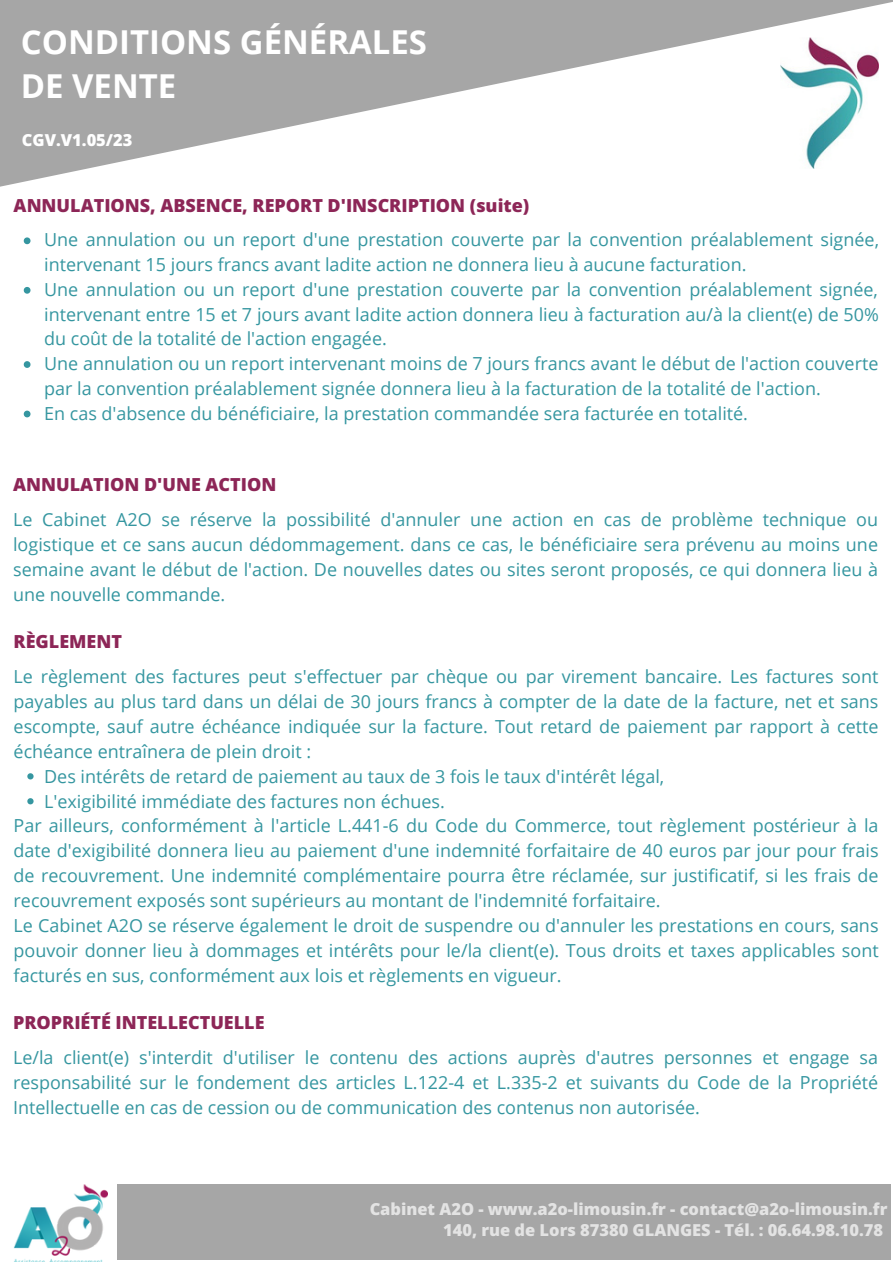
<style>
.page{position:relative;width:893px;height:1264px;background:#fff}
.page>*{position:absolute;margin:0;border:0;box-sizing:border-box;transform-origin:0 0}
.t1{font:700 33px "Open Sans";color:#fff}
.t2{font:18px/24.9px "Open Sans";color:#3596a0;text-align:justify}
.t3{font:800 18px "Open Sans";color:#8d2657}
.t4{font:800 16.5px/21.3px "Open Sans";color:#fff;text-align:right}
</style>
<div class="page">
<svg style="left:0;top:0;width:892px;height:187px;fill:#a6a6a6"></svg>
<img style="left:780px;top:37px;width:98px;height:132px">
<div style="left:117px;top:1184px;width:773px;height:75px;background:#a6a6a6"></div>
<img style="left:13px;top:1184px;width:95px;height:77px">
<svg style="left:24px;top:237px;width:6px;height:7px"></svg>
<svg style="left:24px;top:287px;width:6px;height:7px"></svg>
<svg style="left:24px;top:361px;width:6px;height:7px"></svg>
<svg style="left:24px;top:410px;width:6px;height:7px"></svg>
<svg style="left:27px;top:773px;width:7px;height:6px"></svg>
<svg style="left:27px;top:798px;width:7px;height:6px"></svg>
<p class="t1" style="left:21px;top:19px;width:408px">CONDITIONS GÉNÉRALES</p>
<p class="t1" style="left:21px;top:63px;width:157px">DE VENTE</p>
<p class="t4" style="left:22px;top:129px;width:112px">CGV.V1.05/23</p>
<p class="t3" style="left:14px;top:192px;width:517px">ANNULATIONS, ABSENCE, REPORT D'INSCRIPTION (suite)</p>
<p class="t2" style="left:44px;top:227px;width:836px">Une annulation ou un report d'une prestation couverte par la convention préalablement signée, intervenant 15 jours francs avant ladite action ne donnera lieu à aucune facturation.</p>
<p class="t2" style="left:44px;top:276px;width:836px">Une annulation ou un report d'une prestation couverte par la convention préalablement signée, intervenant entre 15 et 7 jours avant ladite action donnera lieu à facturation au/à la client(e) de 50% du coût de la totalité de l'action engagée.</p>
<p class="t2" style="left:44px;top:351px;width:835px">Une annulation ou un report intervenant moins de 7 jours francs avant le début de l'action couverte par la convention préalablement signée donnera lieu à la facturation de la totalité de l'action.</p>
<p class="t2" style="left:44px;top:400px;width:705px">En cas d'absence du bénéficiaire, la prestation commandée sera facturée en totalité.</p>
<p class="t3" style="left:13px;top:472px;width:265px">ANNULATION D'UNE ACTION</p>
<p class="t2" style="left:13px;top:506px;width:866px">Le Cabinet A2O se réserve la possibilité d'annuler une action en cas de problème technique ou logistique et ce sans aucun dédommagement. dans ce cas, le bénéficiaire sera prévenu au moins une semaine avant le début de l'action. De nouvelles dates ou sites seront proposés, ce qui donnera lieu à une nouvelle commande.</p>
<p class="t3" style="left:14px;top:628px;width:110px">RÈGLEMENT</p>
<p class="t2" style="left:14px;top:663px;width:866px">Le règlement des factures peut s'effectuer par chèque ou par virement bancaire. Les factures sont payables au plus tard dans un délai de 30 jours francs à compter de la date de la facture, net et sans escompte, sauf autre échéance indiquée sur la facture. Tout retard de paiement par rapport à cette échéance entraînera de plein droit :</p>
<p class="t2" style="left:44px;top:763px;width:621px">Des intérêts de retard de paiement au taux de 3 fois le taux d'intérêt légal,</p>
<p class="t2" style="left:44px;top:788px;width:402px">L'exigibilité immédiate des factures non échues.</p>
<p class="t2" style="left:14px;top:813px;width:866px">Par ailleurs, conformément à l'article L.441-6 du Code du Commerce, tout règlement postérieur à la date d'exigibilité donnera lieu au paiement d'une indemnité forfaitaire de 40 euros par jour pour frais de recouvrement. Une indemnité complémentaire pourra être réclamée, sur justificatif, si les frais de recouvrement exposés sont supérieurs au montant de l'indemnité forfaitaire.</p>
<p class="t2" style="left:14px;top:912px;width:866px">Le Cabinet A2O se réserve également le droit de suspendre ou d'annuler les prestations en cours, sans pouvoir donner lieu à dommages et intérêts pour le/la client(e). Tous droits et taxes applicables sont facturés en sus, conformément aux lois et règlements en vigueur.</p>
<p class="t3" style="left:13px;top:1009px;width:253px">PROPRIÉTÉ INTELLECTUELLE</p>
<p class="t2" style="left:13px;top:1044px;width:866px">Le/la client(e) s'interdit d'utiliser le contenu des actions auprès d'autres personnes et engage sa responsabilité sur le fondement des articles L.122-4 et L.335-2 et suivants du Code de la Propriété Intellectuelle en cas de cession ou de communication des contenus non autorisée.</p>
<p class="t4" style="left:369px;top:1197px;width:519px">Cabinet A2O - www.a2o-limousin.fr - contact@a2o-limousin.fr<br>140, rue de Lors 87380 GLANGES - Tél. : 06.64.98.10.78</p>
</div>
